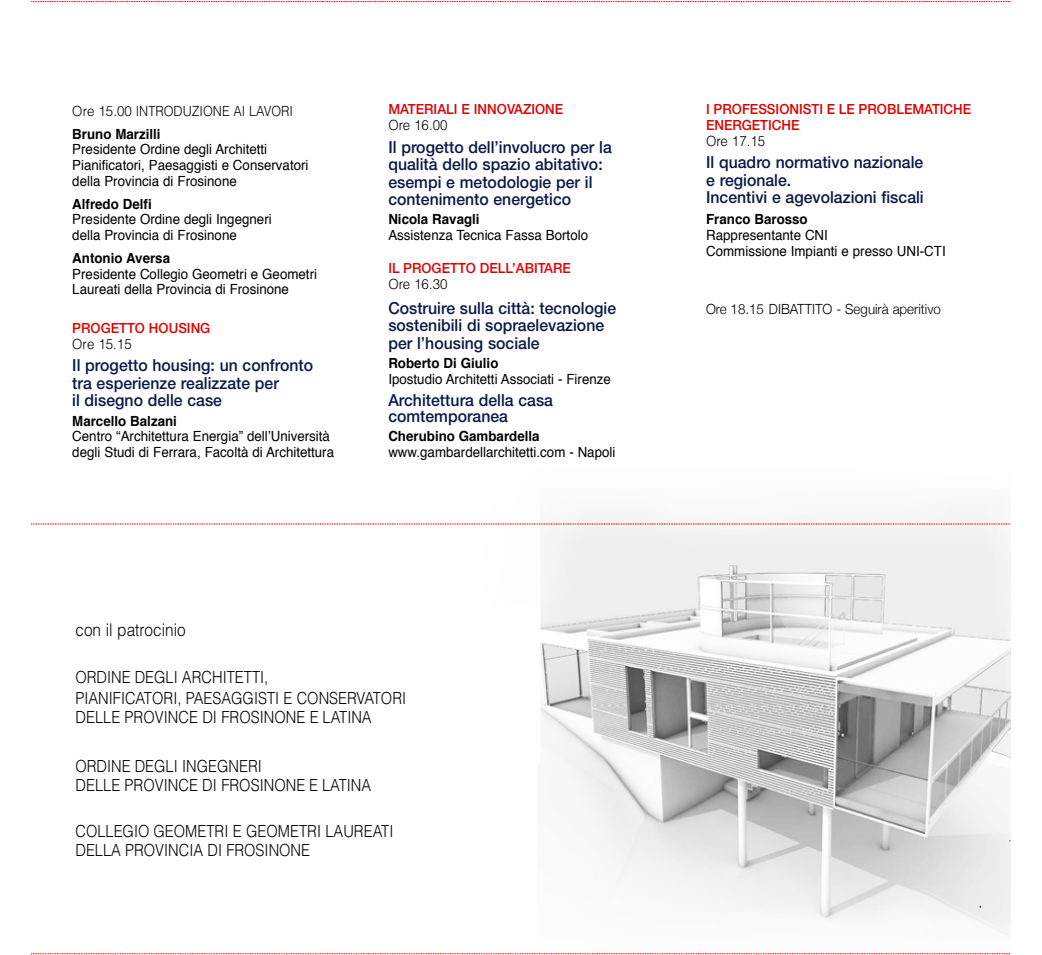
<style>
.page{position:relative;width:1042px;height:955px;background:#fff}
.page>*{position:absolute;margin:0;border:0;box-sizing:border-box;transform-origin:0 0}
.t1{font:300 17.5px "Helvetica";color:#000;scale:.88 1}
.t2{font:500 16.62px/17.5px "Helvetica Neue";color:#091a48;scale:.95 1}
.t3{font:300 16.62px/21px "Helvetica";color:#000;scale:.88 1}
.t4{font:14px/15.8px "Helvetica";color:#000;scale:.95 1}
.t5{font:700 14px "Helvetica";color:#000;scale:.95 1}
.t6{font:500 14px/15.8px "Helvetica Neue";color:#e00000;scale:.95 1}
.t7{font:300 14px "Helvetica";color:#000;scale:.95 1}
.t8{font:300 14px "Helvetica Neue";color:#000;scale:.95 1}
</style>
<div class="page">
<img style="left:464px;top:520px;width:546px;height:411px">
<svg style="left:32px;top:1px;width:979px;height:1px"></svg>
<svg style="left:32px;top:524px;width:978px;height:1px"></svg>
<svg style="left:32px;top:953px;width:979px;height:1px"></svg>
<p class="t7" style="left:72px;top:106px;width:234px">Ore 15.00 INTRODUZIONE AI LAVORI</p>
<p class="t5" style="left:72px;top:128px;width:94px">Bruno Marzilli</p>
<p class="t4" style="left:72px;top:143px;width:250px">Presidente Ordine degli Architetti<br>Pianificatori, Paesaggisti e Conservatori della Provincia di Frosinone</p>
<p class="t5" style="left:72px;top:198px;width:85px">Alfredo Delfi</p>
<p class="t4" style="left:72px;top:213px;width:211px">Presidente Ordine degli Ingegneri della Provincia di Frosinone</p>
<p class="t5" style="left:72px;top:252px;width:104px">Antonio Aversa</p>
<p class="t4" style="left:72px;top:267px;width:259px">Presidente Collegio Geometri e Geometri<br>Laureati della Provincia di Frosinone</p>
<p class="t6" style="left:72px;top:321px;width:147px">PROGETTO HOUSING</p>
<p class="t7" style="left:72px;top:338px;width:64px">Ore 15.15</p>
<p class="t2" style="left:72px;top:358px;width:255px">Il progetto housing: un confronto tra esperienze realizzate per<br>il disegno delle case</p>
<p class="t5" style="left:72px;top:415px;width:112px">Marcello Balzani</p>
<p class="t4" style="left:72px;top:430px;width:277px">Centro “Architettura Energia” dellʼUniversità degli Studi di Ferrara, Facoltà di Architettura</p>
<p class="t6" style="left:388px;top:103px;width:186px">MATERIALI E INNOVAZIONE</p>
<p class="t7" style="left:388px;top:120px;width:64px">Ore 16.00</p>
<p class="t2" style="left:388px;top:140px;width:237px">Il progetto dell’involucro per la qualità dello spazio abitativo: esempi e metodologie per il contenimento energetico</p>
<p class="t5" style="left:388px;top:214px;width:98px">Nicola Ravagli</p>
<p class="t4" style="left:388px;top:229px;width:212px">Assistenza Tecnica Fassa Bortolo</p>
<p class="t6" style="left:388px;top:262px;width:194px">IL PROGETTO DELL’ABITARE</p>
<p class="t7" style="left:388px;top:279px;width:64px">Ore 16.30</p>
<p class="t2" style="left:388px;top:301px;width:241px">Costruire sulla città: tecnologie sostenibili di sopraelevazione per l’housing sociale</p>
<p class="t5" style="left:388px;top:357px;width:117px">Roberto Di Giulio</p>
<p class="t4" style="left:388px;top:372px;width:236px">Ipostudio Architetti Associati - Firenze</p>
<p class="t2" style="left:388px;top:394px;width:175px;line-height:15.8px">Architettura della casa comtemporanea</p>
<p class="t5" style="left:388px;top:431px;width:161px">Cherubino Gambardella</p>
<p class="t4" style="left:388px;top:445px;width:240px">www.gambardellarchitetti.com - Napoli</p>
<p class="t1" style="left:75px;top:623px;width:127px">con il patrocinio</p>
<p class="t3" style="left:75px;top:668px;width:377px">ORDINE DEGLI ARCHITETTI,<br>PIANIFICATORI, PAESAGGISTI E CONSERVATORI</p>
<p class="t3" style="left:75px;top:708px;width:338px">DELLE PROVINCE DI FROSINONE E LATINA</p>
<p class="t3" style="left:75px;top:758px;width:337px;line-height:19.1px">ORDINE DEGLI INGEGNERI<br>DELLE PROVINCE DI FROSINONE E LATINA</p>
<p class="t3" style="left:75px;top:823px;width:363px;line-height:19.2px">COLLEGIO GEOMETRI E GEOMETRI LAUREATI<br>DELLA PROVINCIA DI FROSINONE</p>
<p class="t6" style="left:706px;top:103px;width:280px">I PROFESSIONISTI E LE PROBLEMATICHE<br>ENERGETICHE</p>
<p class="t7" style="left:706px;top:136px;width:64px">Ore 17.15</p>
<p class="t2" style="left:706px;top:155px;width:230px">Il quadro normativo nazionale e regionale.<br>Incentivi e agevolazioni fiscali</p>
<p class="t5" style="left:706px;top:214px;width:108px">Franco Barosso</p>
<p class="t4" style="left:706px;top:229px;width:254px">Rappresentante CNI<br>Commissione Impianti e presso UNI-CTI</p>
<p class="t8" style="left:706px;top:300px;width:249px">Ore 18.15 DIBATTITO - Seguirà aperitivo</p>
</div>
